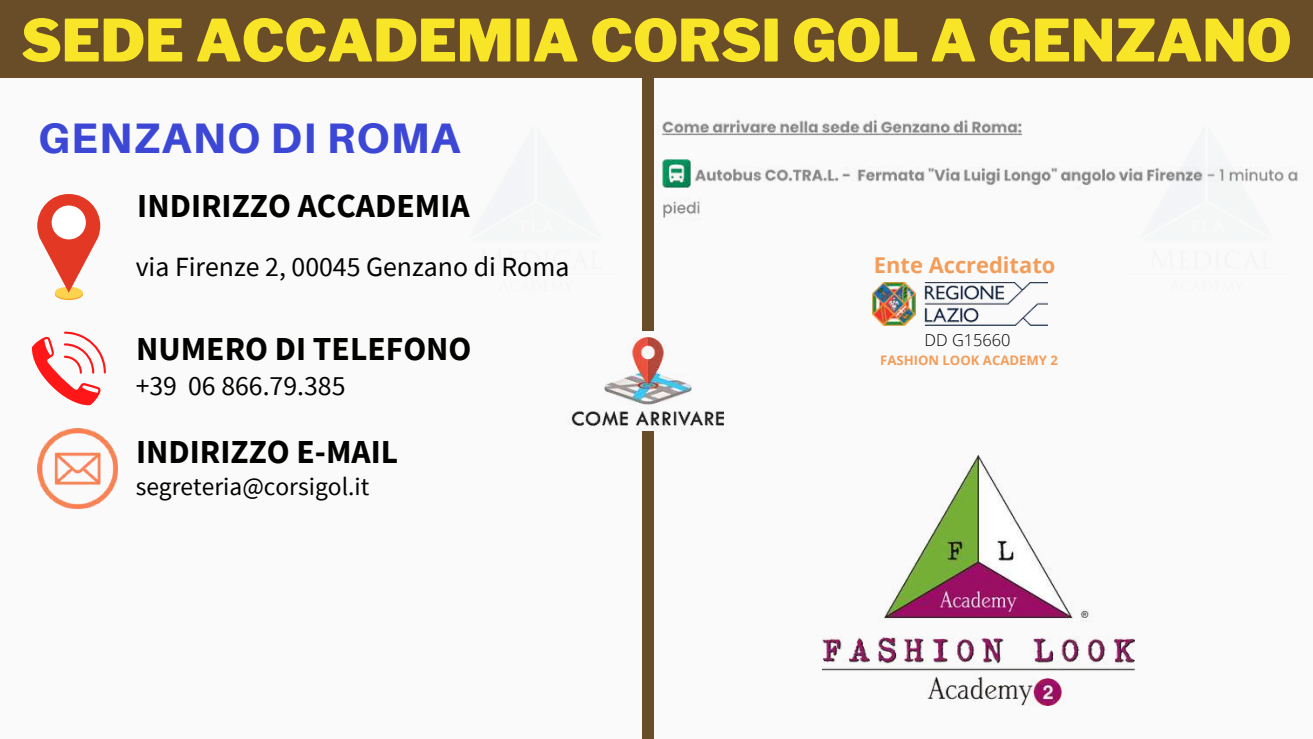
<style>
.page{position:relative;width:1313px;height:739px;background:#fff}
.page>*{position:absolute;margin:0;border:0;box-sizing:border-box;transform-origin:0 0}
.t1{font:900 57.93px "Libre Franklin";color:#f8e527}
.t2{font:800 42.7px "Aileron";letter-spacing:.03em;color:#3c47d6}
.t3{font:700 33.6px "Source Sans Pro";color:#020301}
.t4{font:27.82px "Source Sans Pro";color:#020301}
.t5{font:25.38px "Source Sans Pro";color:#020301}
.t6{font:700 21.88px "Open Sans";color:#f39d5b}
.t7{font:300 16.45px "Open Sans";color:#000}
.t8{font:700 13.12px "Open Sans";color:#f39d5b}
</style>
<div class="page">
<div style="left:0;top:0;width:1312px;height:739px;background:#fafafa"></div>
<div style="left:642px;top:0;width:11px;height:330px;background:#694d29"></div>
<div style="left:0;top:0;width:1312px;height:78px;background:#694d29"></div>
<svg style="left:55px;top:288px;width:28px;height:12px"></svg>
<div style="left:55px;top:287px;width:28px;height:12px;background:#fcd24f;border-radius:50%"></div>
<svg style="left:37px;top:194px;width:63px;height:99px"></svg>
<div style="left:52px;top:206px;width:34px;height:33px;background:#fff;border-radius:50%"></div>
<svg style="left:32px;top:332px;width:74px;height:73px"></svg>
<img style="left:37px;top:429px;width:80px;height:80px">
<img style="left:568px;top:315px;width:156px;height:112px">
<div style="left:642px;top:431px;width:12px;height:308px;background:#694d29"></div>
<img style="left:823px;top:456px;width:311px;height:249px">
<img style="left:653px;top:113px;width:645px;height:117px">
<img style="left:873px;top:282px;width:174px;height:43px">
<h1 class="t1" style="left:21px;top:6px;width:1272px">SEDE ACCADEMIA CORSI GOL A GENZANO</h1>
<p class="t2" style="left:38px;top:111px;width:424px">GENZANO DI ROMA</p>
<p class="t3" style="left:137px;top:184px;width:334px">INDIRIZZO ACCADEMIA</p>
<p class="t4" style="left:136px;top:248px;width:435px">via Firenze 2, 00045 Genzano di Roma</p>
<p class="t3" style="left:136px;top:327px;width:337px">NUMERO DI TELEFONO</p>
<p class="t4" style="left:136px;top:368px;width:211px">+39 06 866.79.385</p>
<p class="t3" style="left:136px;top:430px;width:264px">INDIRIZZO E-MAIL</p>
<p class="t5" style="left:136px;top:470px;width:235px">segreteria@corsigol.it</p>
<p class="t6" style="left:874px;top:249px;width:183px">Ente Accreditato</p>
<p class="t7" style="left:924px;top:328px;width:88px">DD G15660</p>
<p class="t8" style="left:880px;top:351px;width:179px">FASHION LOOK ACADEMY 2</p>
</div>
